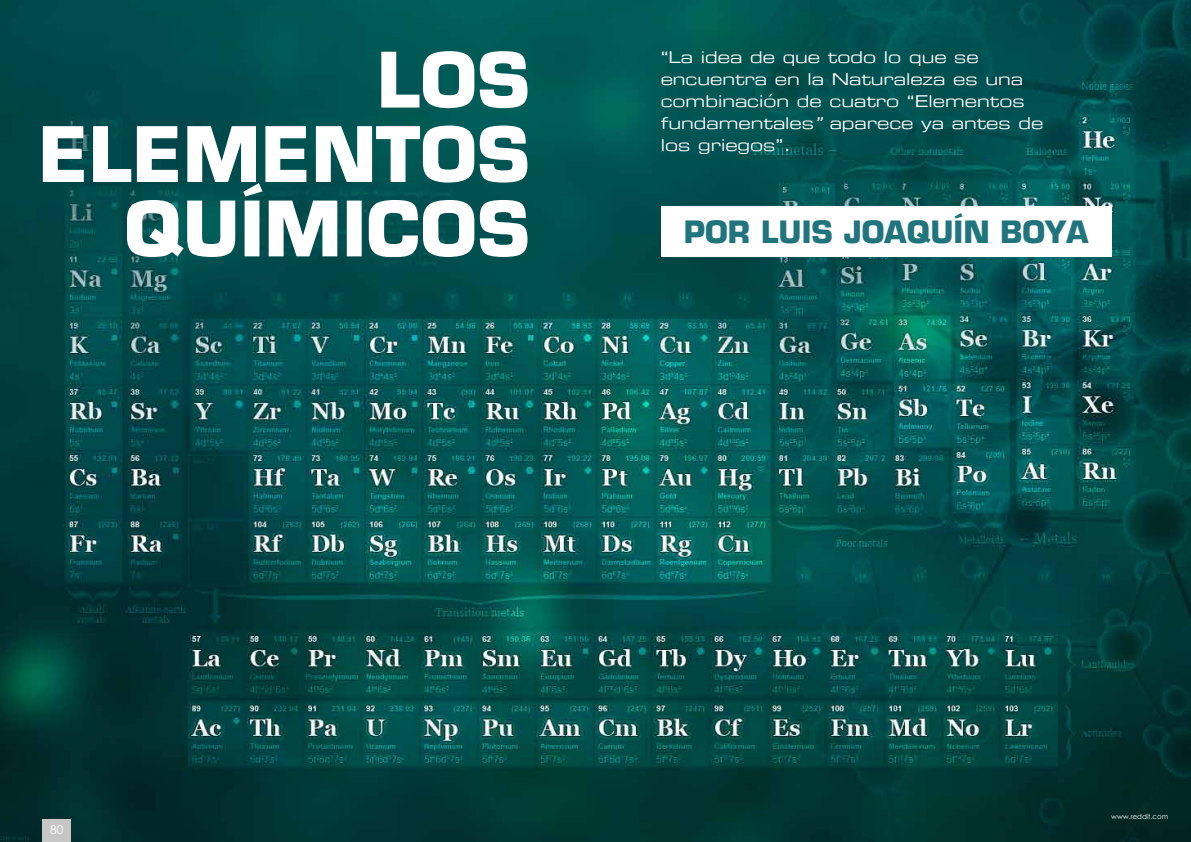
<style>
.page{position:relative;width:1191px;height:842px;background:#fff}
.page>*{position:absolute;margin:0;border:0;box-sizing:border-box;transform-origin:0 0}
.t1{font:700 74.4px/74.4px "Eurostile";color:#fff;text-align:right}
.t2{font:700 30px "Eurostile";color:#20757d}
.t3{font:16px/22px "Eurostile Extended Two";color:#fff}
.t4{font:12px "Century Gothic";color:#fff}
.t5{font:7px "Century Gothic";color:#fff}
.s1{font-style:italic}
</style>
<div class="page">
<img style="left:0;top:0;width:1191px;height:842px">
<div style="left:660px;top:206px;width:451px;height:50px;background:#fff"></div>
<div style="left:43px;top:819px;width:28px;height:23px;background:#c6c6c6"></div>
<h1 class="t1" style="left:38px;top:42px;width:493px">LOS<br>ELEMENTOS<br>QUÍMICOS</h1>
<p class="t3" style="left:660px;top:47px;width:384px">“La idea de que todo lo que se encuentra en la Naturaleza es una combinación de cuatro “Elementos fundamentales<span class="s1">”</span> aparece ya antes de los griegos”.</p>
<h2 class="t2" style="left:684px;top:212px;width:406px">POR LUIS JOAQUÍN BOYA</h2>
<p class="t4" style="left:50px;top:822px;width:15px">80</p>
<p class="t5" style="left:1111px;top:812px;width:59px">www.reddit.com</p>
</div>
